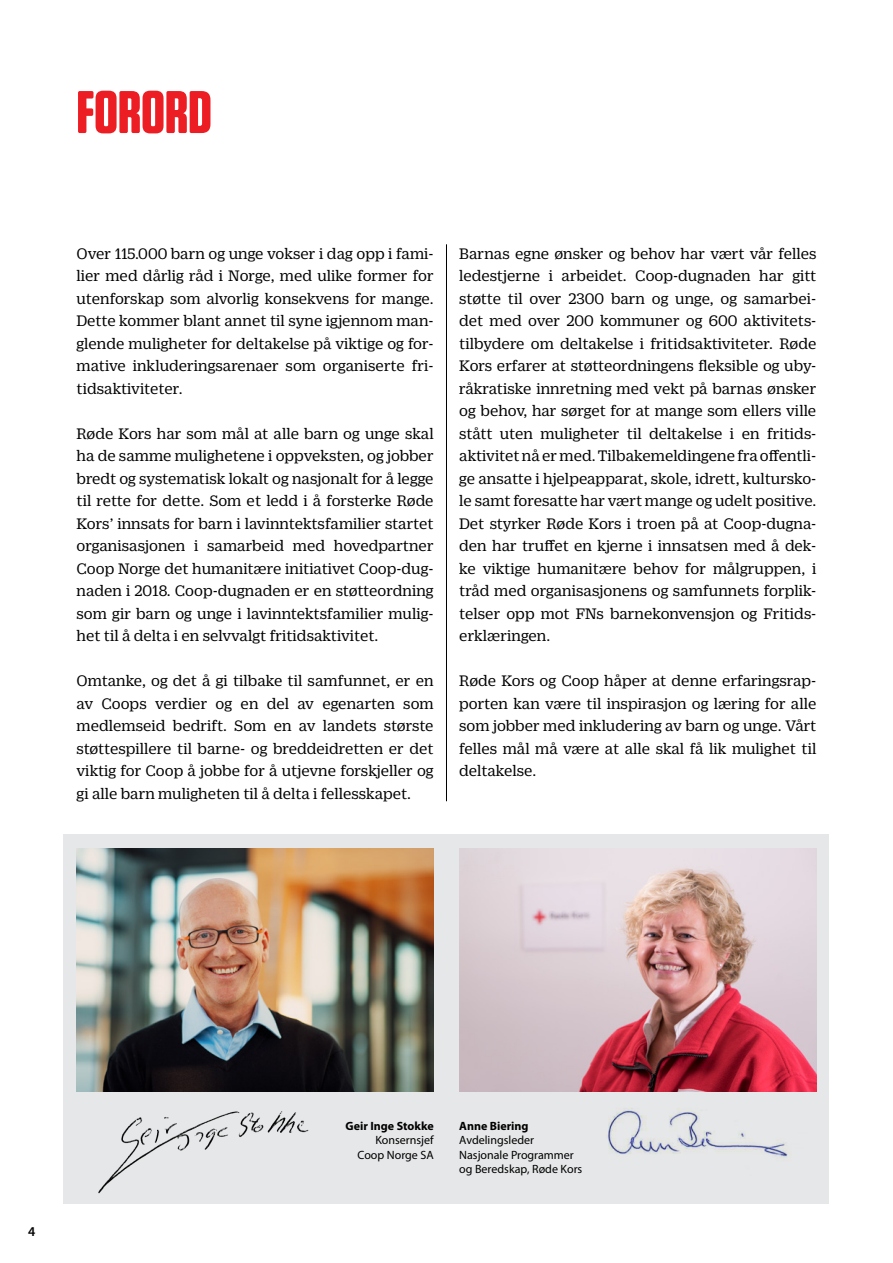
<style>
.page{position:relative;width:893px;height:1263px;background:#fff}
.page>*{position:absolute;margin:0;border:0;box-sizing:border-box;transform-origin:0 0}
.H2_Kapittel_tittel_r{font:700 60px "Tungsten Rounded";color:#ed1d24}
.brødtekst_Duplicate{font:16.5px/22.5px "Duplicate Ionic";color:#000;text-align:justify}
.t1{font:600 13.5px "Myriad Pro";color:#000}
.Bildetekst{font:12px/14.4px "Myriad Pro";color:#000}
.s1{font-weight:700}
</style>
<div class="page">
<div style="left:64px;top:834px;width:765px;height:370px;background:#e6e7e8"></div>
<hr style="left:446px;top:245px;width:1px;height:556px;background:#000">
<img style="left:459px;top:849px;width:357px;height:242px">
<img style="left:608px;top:1108px;width:183px;height:51px">
<img style="left:77px;top:849px;width:357px;height:242px">
<img style="left:98px;top:1111px;width:211px;height:83px">
<h2 class="H2_Kapittel_tittel_r" style="left:77px;top:80px;width:137px">FORORD</h2>
<p class="brødtekst_Duplicate" style="left:77px;top:241px;width:359px">Over 115.000 barn og unge vokser i dag opp i fami&shy;lier med dårlig råd i Norge, med ulike former for utenforskap som alvorlig konsekvens for mange.<br>Dette kommer blant annet til syne igjennom man&shy;glende muligheter for deltakelse på viktige og for&shy;mative inkluderingsarenaer som organiserte fri&shy;tidsaktiviteter.</p>
<p class="brødtekst_Duplicate" style="left:77px;top:421px;width:359px">Røde Kors har som mål at alle barn og unge skal ha de samme mulighetene i oppveksten, og jobber bredt og systematisk lokalt og nasjonalt for å legge til rette for dette. Som et ledd i å forsterke Røde Kors’ innsats for barn i lavinntektsfamilier startet organisasjonen i samarbeid med hovedpartner Coop Norge det humanitære initiativet Coop-dug&shy;naden i 2018. Coop-dugnaden er en støtteordning som gir barn og unge i lavinntektsfamilier mulig&shy;het til å delta i en selvvalgt fritidsaktivitet.</p>
<p class="brødtekst_Duplicate" style="left:77px;top:668px;width:359px">Omtanke, og det å gi tilbake til samfunnet, er en av Coops verdier og en del av egenarten som medlemseid bedrift. Som en av landets største støttespillere til barne- og breddeidretten er det viktig for Coop å jobbe for å utjevne forskjeller og gi alle barn muligheten til å delta i fellesskapet.</p>
<p class="brødtekst_Duplicate" style="left:459px;top:241px;width:359px">Barnas egne ønsker og behov har vært vår felles ledestjerne i arbeidet. Coop-dugnaden har gitt støtte til over 2300 barn og unge, og samarbei&shy;det med over 200 kommuner og 600 aktivitets&shy;tilbydere om deltakelse i fritidsaktiviteter. Røde Kors erfarer at støtteordningens fleksible og uby&shy;råkratiske innretning med vekt på barnas ønsker og behov, har sørget for at mange som ellers ville stått uten muligheter til deltakelse i en fritids&shy;aktivitet nå er med. Tilbakemeldingene fra offentli&shy;ge ansatte i hjelpeapparat, skole, idrett, kultursko&shy;le samt foresatte har vært mange og udelt positive.<br>Det styrker Røde Kors i troen på at Coop-dugna&shy;den har truffet en kjerne i innsatsen med å dek&shy;ke viktige humanitære behov for målgruppen, i tråd med organisasjonens og samfunnets forplik&shy;telser opp mot FNs barnekonvensjon og Fritids&shy;erklæringen.</p>
<p class="brødtekst_Duplicate" style="left:459px;top:668px;width:359px">Røde Kors og Coop håper at denne erfaringsrap&shy;porten kan være til inspirasjon og læring for alle som jobber med inkludering av barn og unge. Vårt felles mål må være at alle skal få lik mulighet til deltakelse.</p>
<p class="t1" style="left:28px;top:1223px;width:9px">4</p>
<p class="Bildetekst" style="left:346px;top:1119px;width:90px;text-align:right"><span class="s1">Geir Inge Stokke<br></span>Konsernsjef<br>Coop Norge SA</p>
<p class="Bildetekst" style="left:459px;top:1119px;width:125px"><span class="s1">Anne Biering<br></span>Avdelingsleder<br>Nasjonale Programmer og Beredskap, Røde Kors</p>
</div>
